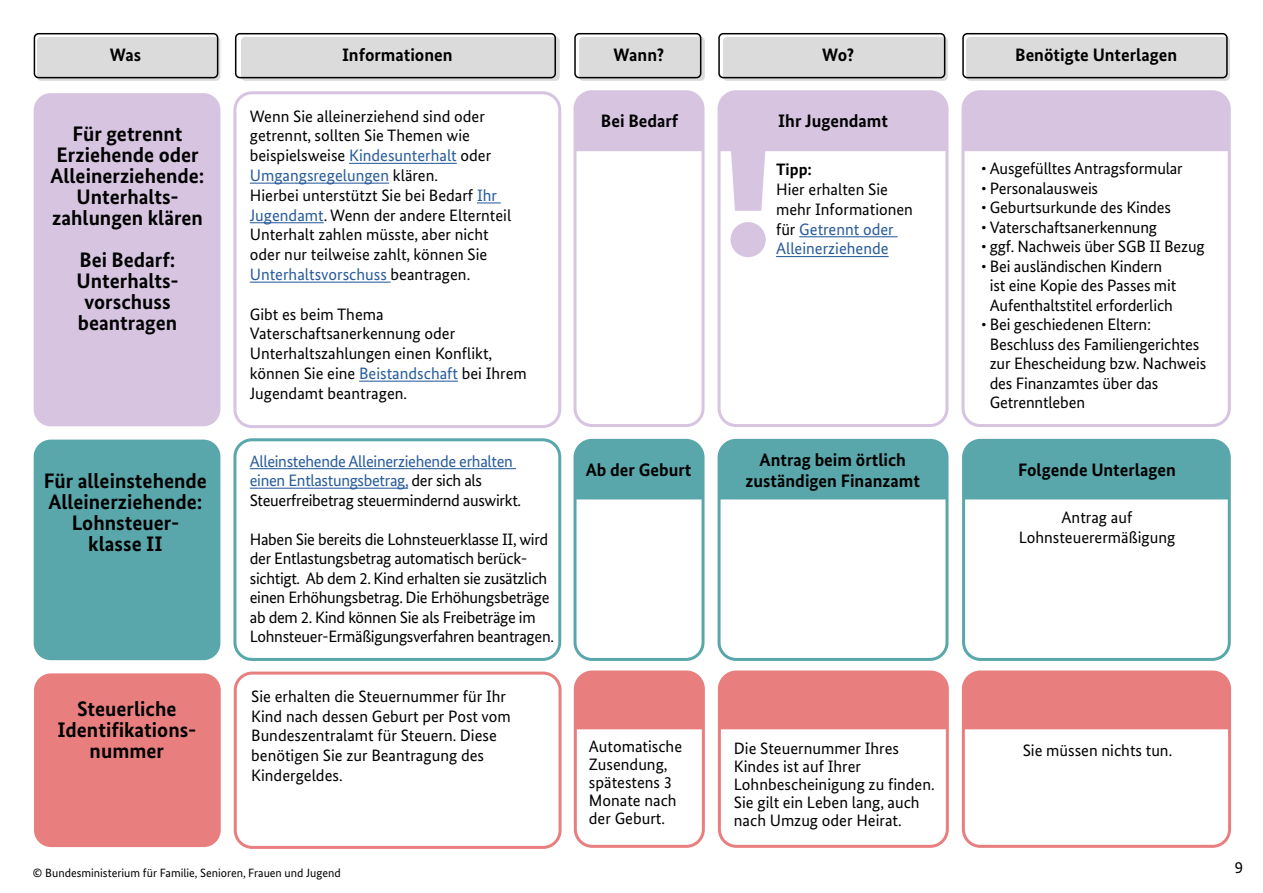
<style>
.page{position:relative;width:1263px;height:893px;background:#fff}
.page>*{position:absolute;margin:0;border:0;box-sizing:border-box;transform-origin:0 0}
.t1{font:700 21px/21px "Bundes Sans";color:#000;text-align:center}
.t2{font:700 18px/21px "Bundes Sans";color:#000;text-align:center}
.t3{font:16.5px/19.8px "Bundes Sans";color:#000}
.t4{font:16.5px/19.5px "Bundes Sans";letter-spacing:-.02em;color:#000}
.t5{font:16.5px/19.5px "Bundes Sans";letter-spacing:-.02em;color:#275b9b}
.t6{font:12px "Bundes Sans";color:#000}
.s1{color:#275b9b}
.s2{color:#000}
.s3{font-weight:700}
</style>
<div class="page">
<div style="left:37px;top:37px;width:183px;height:44px;background:#dbdbdb;border-radius:4px"></div>
<div style="left:34px;top:33px;width:184px;height:45px;border:2px solid #000;border-radius:4px"></div>
<div style="left:241px;top:37px;width:319px;height:44px;background:#dbdbdb;border-radius:4px"></div>
<div style="left:235px;top:33px;width:321px;height:45px;border:2px solid #000;border-radius:4px"></div>
<div style="left:579px;top:37px;width:126px;height:44px;background:#dbdbdb;border-radius:4px"></div>
<div style="left:574px;top:33px;width:127px;height:45px;border:2px solid #000;border-radius:4px"></div>
<div style="left:723px;top:37px;width:225px;height:44px;background:#dbdbdb;border-radius:4px"></div>
<div style="left:718px;top:33px;width:227px;height:45px;border:2px solid #000;border-radius:4px"></div>
<div style="left:966px;top:37px;width:264px;height:44px;background:#dbdbdb;border-radius:4px"></div>
<div style="left:962px;top:33px;width:266px;height:45px;border:2px solid #000;border-radius:4px"></div>
<div style="left:34px;top:93px;width:186px;height:333px;background:#d6c4e1;border-radius:17px"></div>
<div style="left:233px;top:91px;width:328px;height:337px;border:3px solid #d6c4e1;border-radius:17px"></div>
<div style="left:577px;top:94px;width:127px;height:57px;background:#d6c4e1"></div>
<div style="left:573px;top:90px;width:131px;height:337px;border:3px solid #d6c4e1;border-radius:17px"></div>
<div style="left:717px;top:90px;width:231px;height:337px;border:3px solid #d6c4e1;border-radius:17px"></div>
<div style="left:965px;top:94px;width:262px;height:57px;background:#d6c4e1"></div>
<div style="left:961px;top:90px;width:270px;height:337px;border:3px solid #d6c4e1;border-radius:17px"></div>
<hr style="left:349px;top:163px;width:108px;height:1px;background:#275b9b">
<hr style="left:250px;top:183px;width:139px;height:1px;background:#275b9b">
<svg style="left:477px;top:202px;width:24px;height:1px"></svg>
<hr style="left:250px;top:222px;width:74px;height:1px;background:#275b9b">
<hr style="left:250px;top:282px;width:141px;height:1px;background:#275b9b">
<hr style="left:359px;top:381px;width:99px;height:1px;background:#275b9b">
<svg style="left:718px;top:92px;width:230px;height:119px"></svg>
<div style="left:730px;top:222px;width:36px;height:35px;background:#d6c4e1;border-radius:50%"></div>
<hr style="left:799px;top:236px;width:98px;height:1px;background:#275b9b">
<hr style="left:776px;top:256px;width:113px;height:1px;background:#275b9b">
<div style="left:34px;top:440px;width:186px;height:220px;background:#59a7ab;border-radius:17px"></div>
<div style="left:34px;top:673px;width:187px;height:174px;background:#e87e7e;border-radius:17px"></div>
<div style="left:233px;top:438px;width:328px;height:223px;border:3px solid #59a7ab;border-radius:17px"></div>
<hr style="left:250px;top:468px;width:266px;height:1px;background:#275b9b">
<hr style="left:250px;top:488px;width:158px;height:1px;background:#275b9b">
<div style="left:234px;top:672px;width:327px;height:177px;border:3px solid #e87e7e;border-radius:17px"></div>
<div style="left:578px;top:674px;width:123px;height:55px;background:#e87e7e"></div>
<div style="left:574px;top:670px;width:131px;height:178px;border:3px solid #e87e7e;border-radius:17px"></div>
<div style="left:722px;top:674px;width:223px;height:55px;background:#e87e7e"></div>
<div style="left:718px;top:670px;width:231px;height:178px;border:3px solid #e87e7e;border-radius:17px"></div>
<div style="left:966px;top:674px;width:261px;height:55px;background:#e87e7e"></div>
<div style="left:962px;top:670px;width:269px;height:178px;border:3px solid #e87e7e;border-radius:17px"></div>
<div style="left:577px;top:440px;width:127px;height:59px;background:#59a7ab"></div>
<div style="left:573px;top:439px;width:131px;height:222px;border:3px solid #59a7ab;border-radius:17px"></div>
<div style="left:721px;top:440px;width:227px;height:59px;background:#59a7ab"></div>
<div style="left:717px;top:439px;width:231px;height:222px;border:3px solid #59a7ab;border-radius:17px"></div>
<div style="left:966px;top:443px;width:261px;height:56px;background:#59a7ab"></div>
<div style="left:962px;top:439px;width:269px;height:222px;border:3px solid #59a7ab;border-radius:17px"></div>
<p class="t2" style="left:110px;top:44px;width:33px">Was</p>
<p class="t2" style="left:342px;top:44px;width:112px">Informationen</p>
<p class="t2" style="left:614px;top:44px;width:52px">Wann?</p>
<p class="t2" style="left:822px;top:44px;width:34px">Wo?</p>
<p class="t2" style="left:1015px;top:44px;width:163px">Benötigte Unterlagen</p>
<p class="t1" style="left:51px;top:123px;width:155px">Für getrennt<br>Erziehende oder<br>Alleinerziehende:<br>Unterhalts&shy;zahlungen klären</p>
<p class="t1" style="left:77px;top:249px;width:104px">Bei Bedarf:<br>Unterhalts&shy;vorschuss beantragen</p>
<p class="t1" style="left:44px;top:470px;width:164px">Für alleinstehende<br>Alleinerziehende:<br>Lohnsteuer&shy;klasse II</p>
<p class="t1" style="left:58px;top:698px;width:140px">Steuerliche<br>Identifkations&shy;nummer</p>
<p class="t3" style="left:250px;top:106px;width:263px">Wenn Sie alleinerziehend sind oder getrennt, sollten Sie Themen wie beispielsweise <span class="s1">Kindesunterhalt</span> oder <span class="s1">Umgangsregelungen</span> klären.<br>Hierbei unterstützt Sie bei Bedarf <span class="s1">Ihr Jugendamt</span>. Wenn der andere Elternteil Unterhalt zahlen müsste, aber nicht oder nur teilweise zahlt, können Sie <span class="s1">Unterhaltsvorschuss</span> beantragen.</p>
<p class="t3" style="left:250px;top:304px;width:278px">Gibt es beim Thema<br>Vaterschaftsanerkennung oder<br>Unterhaltszahlungen einen Konfikt, können Sie eine <span class="s1">Beistandschaft</span> bei Ihrem<br>Jugendamt beantragen.</p>
<p class="t5" style="left:250px;top:451px;width:273px">Alleinstehende Alleinerziehende erhalten einen Entlastungsbetrag, <span class="s2">der sich als<br>Steuerfreibetrag steuermindernd auswirkt.</span></p>
<p class="t4" style="left:250px;top:529px;width:306px">Haben Sie bereits die Lohnsteuerklasse II, wird der Entlastungsbetrag automatisch berück&shy;sichtigt. Ab dem 2. Kind erhalten sie zusätzlich einen Erhöhungsbetrag. Die Erhöhungsbeträge ab dem 2. Kind können Sie als Freibeträge im Lohnsteuer-Ermäßigungsverfahren beantragen.</p>
<p class="t3" style="left:251px;top:686px;width:261px">Sie erhalten die Steuernummer für Ihr<br>Kind nach dessen Geburt per Post vom<br>Bundeszentralamt für Steuern. Diese benötigen Sie zur Beantragung des<br>Kindergeldes.</p>
<p class="t6" style="left:33px;top:866px;width:309px">© Bundesministerium für Familie, Senioren, Frauen und Jugend</p>
<p class="t2" style="left:601px;top:110px;width:79px">Bei Bedarf</p>
<p class="t2" style="left:778px;top:110px;width:111px">Ihr Jugendamt</p>
<p class="t3" style="left:776px;top:159px;width:138px"><span class="s3">Tipp:<br></span>Hier erhalten Sie mehr Informationen für <span class="s1">Getrennt oder<br>Alleinerziehende</span></p>
<p class="t3" style="left:981px;top:159px;width:203px">• Ausgefülltes Antragsformular</p>
<p class="t3" style="left:981px;top:178px;width:118px">• Personalausweis</p>
<p class="t3" style="left:981px;top:198px;width:191px">• Geburtsurkunde des Kindes</p>
<p class="t3" style="left:981px;top:217px;width:177px">• Vaterschaftsanerkennung</p>
<p class="t3" style="left:981px;top:237px;width:225px">• ggf. Nachweis über SGB II Bezug</p>
<p class="t3" style="left:990px;top:256px;width:188px;text-indent:-8px">• Bei ausländischen Kindern ist eine Kopie des Passes mit<br>Aufenthaltstitel erforderlich</p>
<p class="t3" style="left:990px;top:315px;width:218px;text-indent:-8px">• Bei geschiedenen Eltern:<br>Beschluss des Familiengerichtes zur Ehescheidung bzw. Nachweis des Finanzamtes über das<br>Getrenntleben</p>
<p class="t2" style="left:586px;top:459px;width:107px">Ab der Geburt</p>
<p class="t2" style="left:746px;top:449px;width:176px">Antrag beim örtlich zuständigen Finanzamt</p>
<p class="t2" style="left:1018px;top:459px;width:159px">Folgende Unterlagen</p>
<p class="t3" style="left:1019px;top:507px;width:158px;text-align:center">Antrag auf<br>Lohnsteuerermäßigung</p>
<p class="t3" style="left:589px;top:737px;width:95px;line-height:18px">Automatische<br>Zusendung, spätestens 3<br>Monate nach der Geburt.</p>
<p class="t3" style="left:734px;top:740px;width:202px;line-height:18px">Die Steuernummer Ihres<br>Kindes ist auf Ihrer<br>Lohnbescheinigung zu fnden.<br>Sie gilt ein Leben lang, auch nach Umzug oder Heirat.</p>
<p class="t3" style="left:1023px;top:740px;width:151px">Sie müssen nichts tun.</p>
<p class="t3" style="left:1235px;top:857px;width:10px">9</p>
</div>
